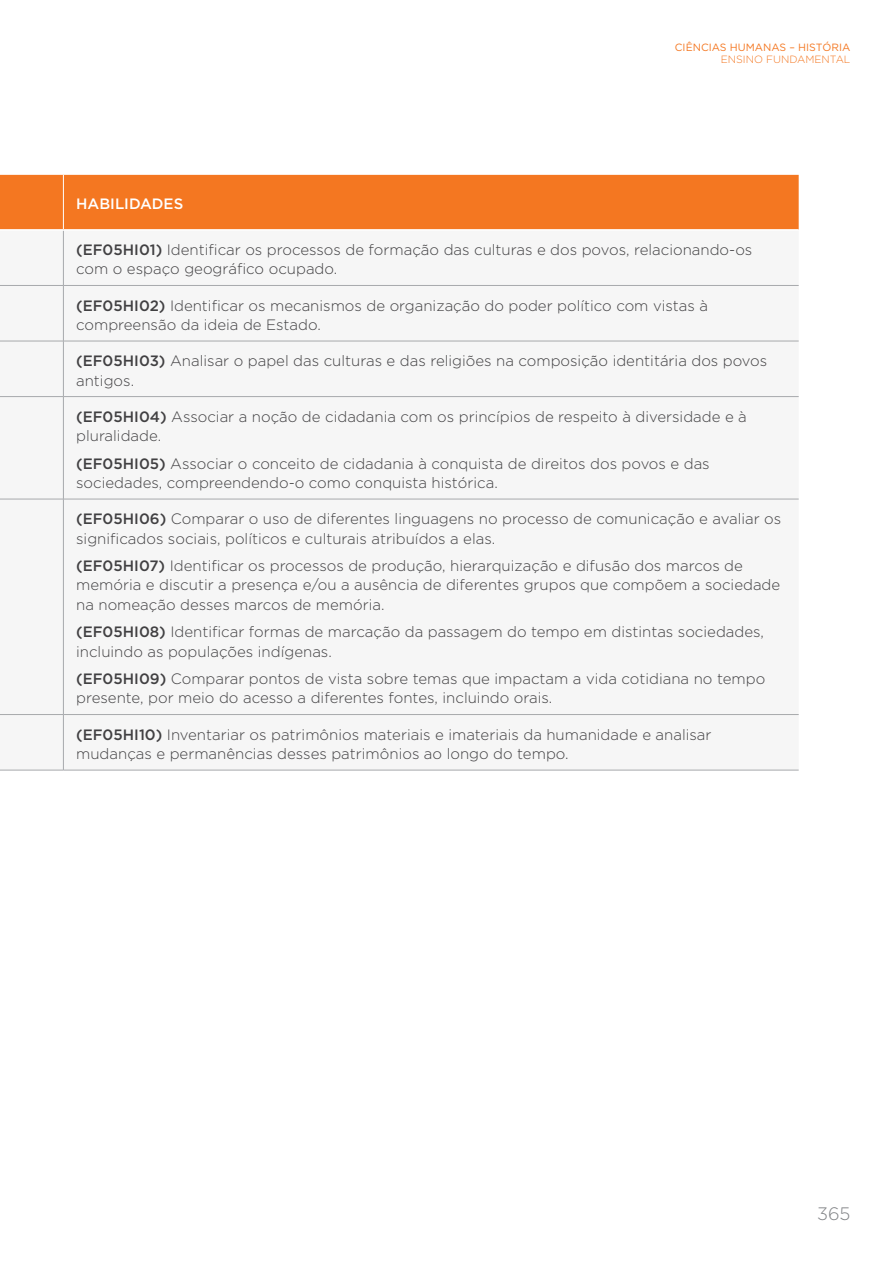
<style>
.page{position:relative;width:893px;height:1263px;background:#fff}
.page>*{position:absolute;margin:0;border:0;box-sizing:border-box;transform-origin:0 0}
.t1{font:300 18px "Gotham";color:#808285}
.t2{font:300 15px/19.2px "Gotham";color:#414042}
.t3{font:500 15px "Gotham";color:#fff}
.t4{font:10.5px "Gotham";color:#f47721}
.t5{font:300 10.5px "Gotham";color:#f47721}
.s1{font-weight:500}
</style>
<div class="page">
<div style="left:0;top:175px;width:799px;height:54px;background:#f47721"></div>
<div style="left:0;top:231px;width:799px;height:539px;background:#f6f6f6"></div>
<hr style="left:63px;top:175px;width:1px;height:54px;background:#fff">
<hr style="left:63px;top:231px;width:1px;height:54px;background:#a7a9ac">
<hr style="left:0;top:285px;width:63px;height:1px;background:#a7a9ac">
<hr style="left:63px;top:285px;width:736px;height:1px;background:#a7a9ac">
<hr style="left:63px;top:286px;width:1px;height:55px;background:#a7a9ac">
<hr style="left:0;top:341px;width:63px;height:1px;background:#a7a9ac">
<hr style="left:63px;top:341px;width:736px;height:1px;background:#a7a9ac">
<hr style="left:63px;top:341px;width:1px;height:55px;background:#a7a9ac">
<hr style="left:0;top:396px;width:63px;height:1px;background:#a7a9ac">
<hr style="left:63px;top:396px;width:736px;height:1px;background:#a7a9ac">
<hr style="left:63px;top:397px;width:1px;height:102px;background:#a7a9ac">
<hr style="left:0;top:499px;width:63px;height:1px;background:#a7a9ac">
<hr style="left:63px;top:499px;width:736px;height:1px;background:#a7a9ac">
<hr style="left:63px;top:499px;width:1px;height:215px;background:#a7a9ac">
<hr style="left:0;top:714px;width:63px;height:1px;background:#a7a9ac">
<hr style="left:63px;top:714px;width:736px;height:1px;background:#a7a9ac">
<hr style="left:63px;top:715px;width:1px;height:55px;background:#a7a9ac">
<hr style="left:0;top:770px;width:63px;height:1px;background:#a7a9ac">
<hr style="left:63px;top:770px;width:736px;height:1px;background:#a7a9ac">
<p class="t4" style="left:675px;top:42px;width:177px">CIÊNCIAS HUMANAS – HISTÓRIA</p>
<p class="t5" style="left:721px;top:54px;width:131px">ENSINO FUNDAMENTAL</p>
<p class="t3" style="left:76px;top:195px;width:109px">HABILIDADES</p>
<p class="t2" style="left:76px;top:240px;width:678px"><span class="s1">(EF05HI01)</span> Identificar os processos de formação das culturas e dos povos, relacionando-os com o espaço geográfico ocupado.</p>
<p class="t2" style="left:76px;top:296px;width:633px"><span class="s1">(EF05HI02)</span> Identificar os mecanismos de organização do poder político com vistas à compreensão da ideia de Estado.</p>
<p class="t2" style="left:76px;top:351px;width:693px"><span class="s1">(EF05HI03)</span> Analisar o papel das culturas e das religiões na composição identitária dos povos antigos.</p>
<p class="t2" style="left:76px;top:407px;width:672px"><span class="s1">(EF05HI04)</span> Associar a noção de cidadania com os princípios de respeito à diversidade e à pluralidade.</p>
<p class="t2" style="left:76px;top:454px;width:635px"><span class="s1">(EF05HI05)</span> Associar o conceito de cidadania à conquista de direitos dos povos e das sociedades, compreendendo-o como conquista histórica.</p>
<p class="t2" style="left:76px;top:509px;width:707px"><span class="s1">(EF05HI06)</span> Comparar o uso de diferentes linguagens no processo de comunicação e avaliar os significados sociais, políticos e culturais atribuídos a elas.</p>
<p class="t2" style="left:76px;top:556px;width:706px"><span class="s1">(EF05HI07)</span> Identificar os processos de produção, hierarquização e difusão dos marcos de memória e discutir a presença e/ou a ausência de diferentes grupos que compõem a sociedade na nomeação desses marcos de memória.</p>
<p class="t2" style="left:76px;top:622px;width:689px"><span class="s1">(EF05HI08)</span> Identificar formas de marcação da passagem do tempo em distintas sociedades, incluindo as populações indígenas.</p>
<p class="t2" style="left:76px;top:669px;width:691px"><span class="s1">(EF05HI09)</span> Comparar pontos de vista sobre temas que impactam a vida cotidiana no tempo presente, por meio do acesso a diferentes fontes, incluindo orais.</p>
<p class="t2" style="left:76px;top:725px;width:637px"><span class="s1">(EF05HI10)</span> Inventariar os patrimônios materiais e imateriais da humanidade e analisar mudanças e permanências desses patrimônios ao longo do tempo.</p>
<p class="t1" style="left:817px;top:1203px;width:35px">365</p>
</div>
